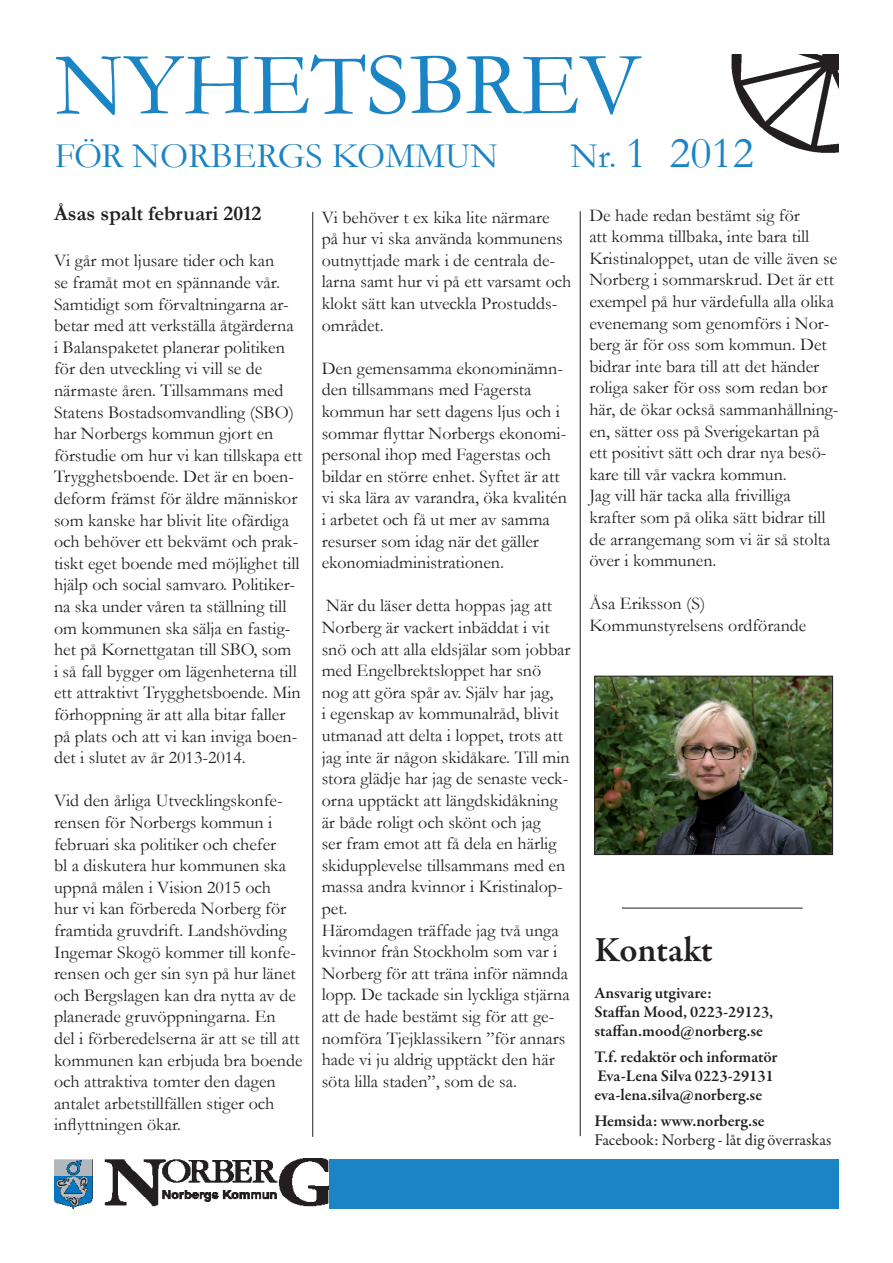
<style>
.page{position:relative;width:893px;height:1263px;background:#fff}
.page>*{position:absolute;margin:0;border:0;box-sizing:border-box;transform-origin:0 0}
.t1{font:90px "Garamond";color:#1b84c4}
.t2{font:45px "Garamond";color:#1b84c4}
.t3{font:36px "Garamond";color:#1b84c4}
.t4{font:600 36px "Garamond Premr Pro";letter-spacing:-.005em;color:#231f20}
.t5{font:700 21px "Garamond";color:#231f20}
.t6{font:18px/21.6px "Garamond";color:#231f20}
.t7{font:600 16.5px/19px "Garamond Premr Pro";color:#231f20}
.t8{font:16.5px "Garamond Premr Pro";color:#231f20}
.s1{font-size:36px}
</style>
<div class="page">
<img style="left:731px;top:54px;width:108px;height:99px">
<img style="left:54px;top:1158px;width:276px;height:51px">
<div style="left:330px;top:1159px;width:509px;height:50px;background:#1b84c4"></div>
<img style="left:596px;top:678px;width:235px;height:175px">
<div style="left:594px;top:676px;width:239px;height:179px;border:1px solid #231f20"></div>
<hr style="left:312px;top:212px;width:1px;height:925px;background:#231f20">
<hr style="left:580px;top:211px;width:1px;height:925px;background:#231f20">
<hr style="left:622px;top:908px;width:181px;height:1px;background:#231f20">
<h1 class="t1" style="left:55px;top:24px;width:587px">NYHETSBREV</h1>
<h3 class="t3" style="left:55px;top:131px;width:445px">FÖR NORBERGS KOMMUN</h3>
<h2 class="t2" style="left:570px;top:122px;width:185px"><span class="s1">Nr.</span> 1 2012</h2>
<p class="t5" style="left:54px;top:199px;width:209px">Åsas spalt februari 2012</p>
<p class="t6" style="left:54px;top:249px;width:250px">Vi går mot ljusare tider och kan<br>se framåt mot en spännande vår.<br>Samtidigt som förvaltningarna ar&shy;betar med att verkställa åtgärderna i Balanspaketet planerar politiken för den utveckling vi vill se de närmaste åren. Tillsammans med Statens Bostadsomvandling (SBO) har Norbergs kommun gjort en förstudie om hur vi kan tillskapa ett Trygghetsboende. Det är en boen&shy;deform främst för äldre människor som kanske har blivit lite ofärdiga och behöver ett bekvämt och prak&shy;tiskt eget boende med möjlighet till hjälp och social samvaro. Politiker&shy;na ska under våren ta ställning till om kommunen ska sälja en fastig&shy;het på Kornettgatan till SBO, som<br>i så fall bygger om lägenheterna till ett attraktivt Trygghetsboende. Min förhoppning är att alla bitar faller på plats och att vi kan inviga boen&shy;det i slutet av år 2013-2014.</p>
<p class="t6" style="left:54px;top:789px;width:250px">Vid den årliga Utvecklingskonfe&shy;rensen för Norbergs kommun i februari ska politiker och chefer<br>bl a diskutera hur kommunen ska uppnå målen i Vision 2015 och<br>hur vi kan förbereda Norberg för framtida gruvdrift. Landshövding<br>Ingemar Skogö kommer till konfe&shy;rensen och ger sin syn på hur länet och Bergslagen kan dra nytta av de planerade gruvöppningarna. En<br>del i förberedelserna är att se till att kommunen kan erbjuda bra boende och attraktiva tomter den dagen antalet arbetstillfällen stiger och inflyttningen ökar.</p>
<p class="t6" style="left:589px;top:204px;width:251px">De hade redan bestämt sig för<br>att komma tillbaka, inte bara till<br>Kristinaloppet, utan de ville även se<br>Norberg i sommarskrud. Det är ett exempel på hur värdefulla alla olika evenemang som genomförs i Nor&shy;berg är för oss som kommun. Det bidrar inte bara till att det händer roliga saker för oss som redan bor här, de ökar också sammanhållning&shy;en, sätter oss på Sverigekartan på ett positivt sätt och drar nya besö&shy;kare till vår vackra kommun.<br>Jag vill här tacka alla frivilliga krafter som på olika sätt bidrar till de arrangemang som vi är så stolta över i kommunen.</p>
<p class="t6" style="left:589px;top:592px;width:219px">Åsa Eriksson (S)<br>Kommunstyrelsens ordförande</p>
<p class="t6" style="left:322px;top:206px;width:251px">Vi behöver t ex kika lite närmare<br>på hur vi ska använda kommunens outnyttjade mark i de centrala de&shy;larna samt hur vi på ett varsamt och klokt sätt kan utveckla Prostudds&shy;området.</p>
<p class="t6" style="left:322px;top:357px;width:247px">Den gemensamma ekonominämn&shy;den tillsammans med Fagersta kommun har sett dagens ljus och i sommar flyttar Norbergs ekonomi&shy;personal ihop med Fagerstas och bildar en större enhet. Syftet är att vi ska lära av varandra, öka kvalitén i arbetet och få ut mer av samma resurser som idag när det gäller ekonomiadministrationen.</p>
<p class="t6" style="left:322px;top:594px;width:250px">När du läser detta hoppas jag att<br>Norberg är vackert inbäddat i vit snö och att alla eldsjälar som jobbar med Engelbrektsloppet har snö nog att göra spår av. Själv har jag,<br>i egenskap av kommunalråd, blivit utmanad att delta i loppet, trots att jag inte är någon skidåkare. Till min stora glädje har jag de senaste veck&shy;orna upptäckt att längdskidåkning är både roligt och skönt och jag<br>ser fram emot att få dela en härlig skidupplevelse tillsammans med en massa andra kvinnor i Kristinalop&shy;pet.<br>Häromdagen träffade jag två unga kvinnor från Stockholm som var i<br>Norberg för att träna inför nämnda lopp. De tackade sin lyckliga stjärna att de hade bestämt sig för att ge&shy;nomföra Tjejklassikern ”för annars hade vi ju aldrig upptäckt den här söta lilla staden”, som de sa.</p>
<h3 class="t4" style="left:594px;top:928px;width:120px">Kontakt</h3>
<p class="t7" style="left:594px;top:983px;width:180px">Ansvarig utgivare:<br>Staffan Mood, 0223-29123, staffan.mood@norberg.se</p>
<p class="t7" style="left:594px;top:1047px;width:185px">T.f. redaktör och informatör<br>Eva-Lena Silva 0223-29131 eva-lena.silva@norberg.se</p>
<p class="t7" style="left:594px;top:1111px;width:172px">Hemsida: www.norberg.se</p>
<p class="t8" style="left:594px;top:1129px;width:239px">Facebook: Norberg - låt dig överraskas</p>
</div>
